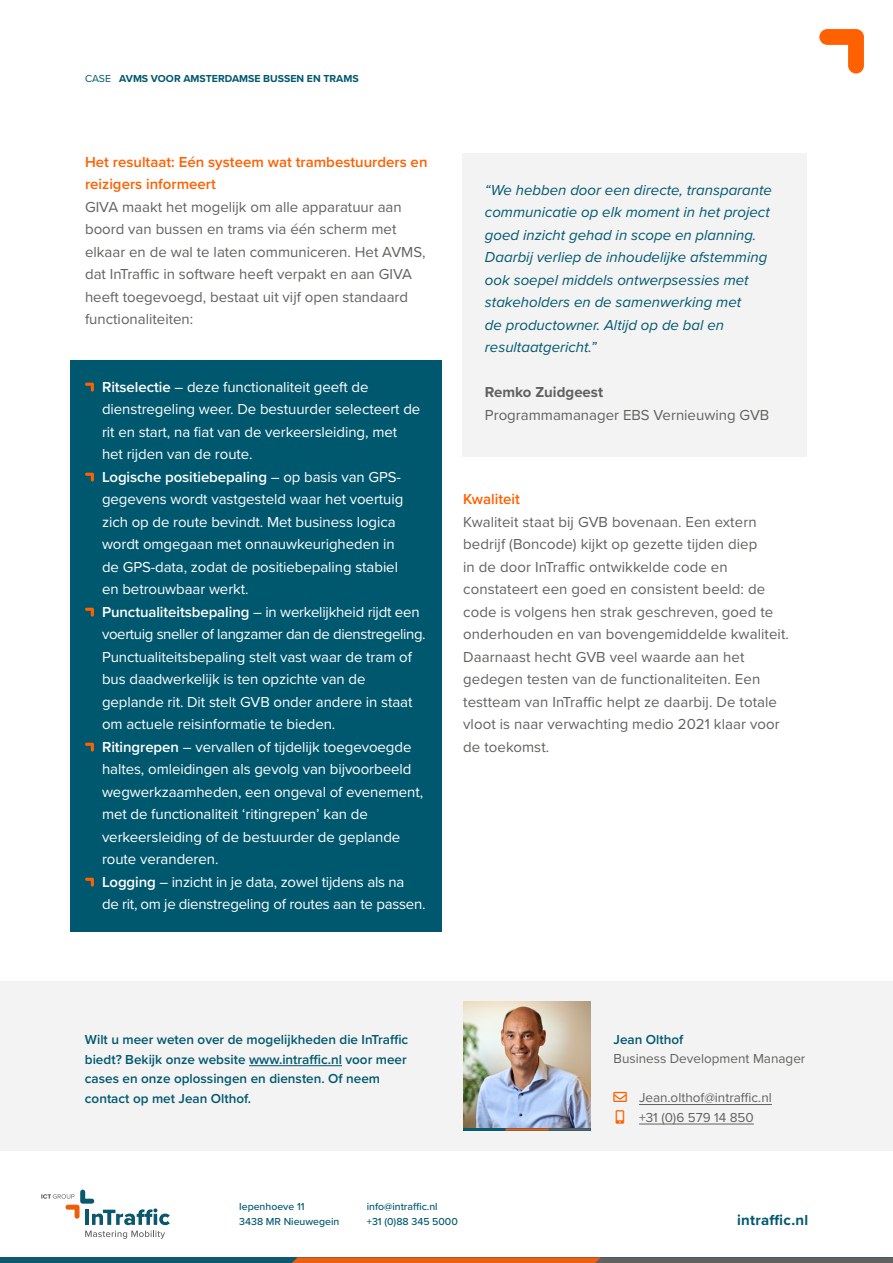
<style>
.page{position:relative;width:893px;height:1263px;background:#fff}
.page>*{position:absolute;margin:0;border:0;box-sizing:border-box;transform-origin:0 0}
.t1{font:15px/22.5px "Proxima Nova";letter-spacing:-.005em;color:#fff}
.t2{font:15px/22.5px "Proxima Nova";letter-spacing:.005em;color:#61615f}
.t3{font:italic 15px/22.5px "Proxima Nova";color:#00586f}
.t4{font:600 15px/22.5px "Proxima Nova";color:#ff6000}
.t5{font:700 15px "Proxima Nova";color:#61615f}
.t6{font:700 15px "Proxima Nova";letter-spacing:.02em;color:#00586f}
.t7{font:600 13.5px/19.5px "Proxima Nova";color:#00586f}
.t8{font:13.5px/19.5px "Proxima Nova";color:#61615f;text-align:center}
.t9{font:500 10.5px "Proxima Nova";color:#00586f}
.t10{font:700 10.5px "Proxima Nova";color:#00586f}
.s1{font-weight:400}
.s2{font-weight:600}
.s3{color:#ff6000}
</style>
<div class="page">
<div style="left:70px;top:360px;width:371px;height:572px;background:#00586f"></div>
<svg style="left:819px;top:29px;width:45px;height:45px"></svg>
<div style="left:0;top:1257px;width:893px;height:6px;background:#0f596e"></div>
<svg style="left:292px;top:1257px;width:601px;height:6px;background:#9d5f3b"></svg>
<svg style="left:41px;top:1189px;width:129px;height:50px"></svg>
<div style="left:0;top:981px;width:893px;height:169px;background:#f3f3f3"></div>
<hr style="left:249px;top:1065px;width:93px;height:1px;background:#00586f">
<hr style="left:639px;top:1104px;width:133px;height:1px;background:#61615f">
<hr style="left:639px;top:1124px;width:115px;height:1px;background:#61615f">
<img style="left:463px;top:1001px;width:128px;height:127px">
<hr style="left:463px;top:1128px;width:128px;height:2px;background:#0f596e">
<svg style="left:505px;top:1128px;width:86px;height:2px"></svg>
<svg style="left:85px;top:383px;width:9px;height:9px"></svg>
<svg style="left:85px;top:473px;width:9px;height:9px"></svg>
<svg style="left:85px;top:608px;width:9px;height:9px"></svg>
<svg style="left:85px;top:743px;width:9px;height:9px"></svg>
<svg style="left:85px;top:878px;width:9px;height:9px"></svg>
<div style="left:463px;top:153px;width:344px;height:304px;background:#f3f3f3"></div>
<p class="t10" style="left:85px;top:71px;width:275px"><span class="s1">CASE</span> AVMS VOOR AMSTERDAMSE BUSSEN EN TRAMS</p>
<p class="t4" style="left:85px;top:150px;width:344px">Het resultaat: Eén systeem wat trambestuurders en reizigers informeert</p>
<p class="t2" style="left:85px;top:195px;width:342px">GIVA maakt het mogelijk om alle apparatuur aan boord van bussen en trams via één scherm met elkaar en de wal te laten communiceren. Het AVMS, dat InTraffic in software heeft verpakt en aan GIVA heeft toegevoegd, bestaat uit vijf open standaard functionaliteiten:</p>
<p class="t1" style="left:102px;top:375px;width:325px"><span class="s2">Ritselectie</span> – deze functionaliteit geeft de dienstregeling weer. De bestuurder selecteert de rit en start, na fiat van de verkeersleiding, met<br>het rijden van de route.<br><span class="s2">Logische positiebepaling</span> – op basis van GPS&shy;gegevens wordt vastgesteld waar het voertuig zich op de route bevindt. Met business logica wordt omgegaan met onnauwkeurigheden in<br>de GPS-data, zodat de positiebepaling stabiel<br>en betrouwbaar werkt.<br><span class="s2">Punctualiteitsbepaling</span> – in werkelijkheid rijdt een voertuig sneller of langzamer dan de dienstregeling.<br>Punctualiteitsbepaling stelt vast waar de tram of bus daadwerkelijk is ten opzichte van de geplande rit. Dit stelt GVB onder andere in staat om actuele reisinformatie te bieden.<br><span class="s2">Ritingrepen</span> – vervallen of tijdelijk toegevoegde haltes, omleidingen als gevolg van bijvoorbeeld wegwerkzaamheden, een ongeval of evenement, met de functionaliteit ‘ritingrepen’ kan de verkeersleiding of de bestuurder de geplande route veranderen.<br><span class="s2">Logging</span> – inzicht in je data, zowel tijdens als na<br>de rit, om je dienstregeling of routes aan te passen.</p>
<p class="t3" style="left:485px;top:178px;width:289px">“We hebben door een directe, transparante communicatie op elk moment in het project goed inzicht gehad in scope en planning.<br>Daarbij verliep de inhoudelijke afstemming ook soepel middels ontwerpsessies met stakeholders en de samenwerking met<br>de productowner. Altijd op de bal en resultaatgericht.”</p>
<p class="t5" style="left:485px;top:381px;width:120px">Remko Zuidgeest</p>
<p class="t2" style="left:485px;top:403px;width:286px">Programmamanager EBS Vernieuwing GVB</p>
<p class="t4" style="left:463px;top:487px;width:58px">Kwaliteit</p>
<p class="t2" style="left:463px;top:510px;width:327px">Kwaliteit staat bij GVB bovenaan. Een extern bedrijf (Boncode) kijkt op gezette tijden diep<br>in de door InTraffic ontwikkelde code en constateert een goed en consistent beeld: de code is volgens hen strak geschreven, goed te onderhouden en van bovengemiddelde kwaliteit.<br>Daarnaast hecht GVB veel waarde aan het gedegen testen van de functionaliteiten. Een testteam van InTraffic helpt ze daarbij. De totale vloot is naar verwachting medio 2021 klaar voor de toekomst.</p>
<p class="t7" style="left:85px;top:1029px;width:325px">Wilt u meer weten over de mogelijkheden die InTraffic biedt? Bekijk onze website www.intraffic.nl voor meer cases en onze oplossingen en diensten. Of neem contact op met Jean Olthof.</p>
<p class="t7" style="left:613px;top:1029px;width:71px">Jean Olthof</p>
<p class="t8" style="left:613px;top:1048px;width:193px">Business Development Manager</p>
<p class="t8" style="left:613px;top:1087px;width:160px"><span class="s3">→</span> Jean.olthof@intraffic.nl +31 (0)6 579 14 850</p>
<p class="t9" style="left:239px;top:1199px;width:67px">Iepenhoeve 11</p>
<p class="t9" style="left:367px;top:1199px;width:72px">info@intraffic.nl</p>
<p class="t9" style="left:239px;top:1214px;width:102px">3438 MR Nieuwegein</p>
<p class="t9" style="left:367px;top:1214px;width:93px">+31 (0)88 345 5000</p>
<p class="t6" style="left:737px;top:1209px;width:73px">intraffic.nl</p>
</div>
